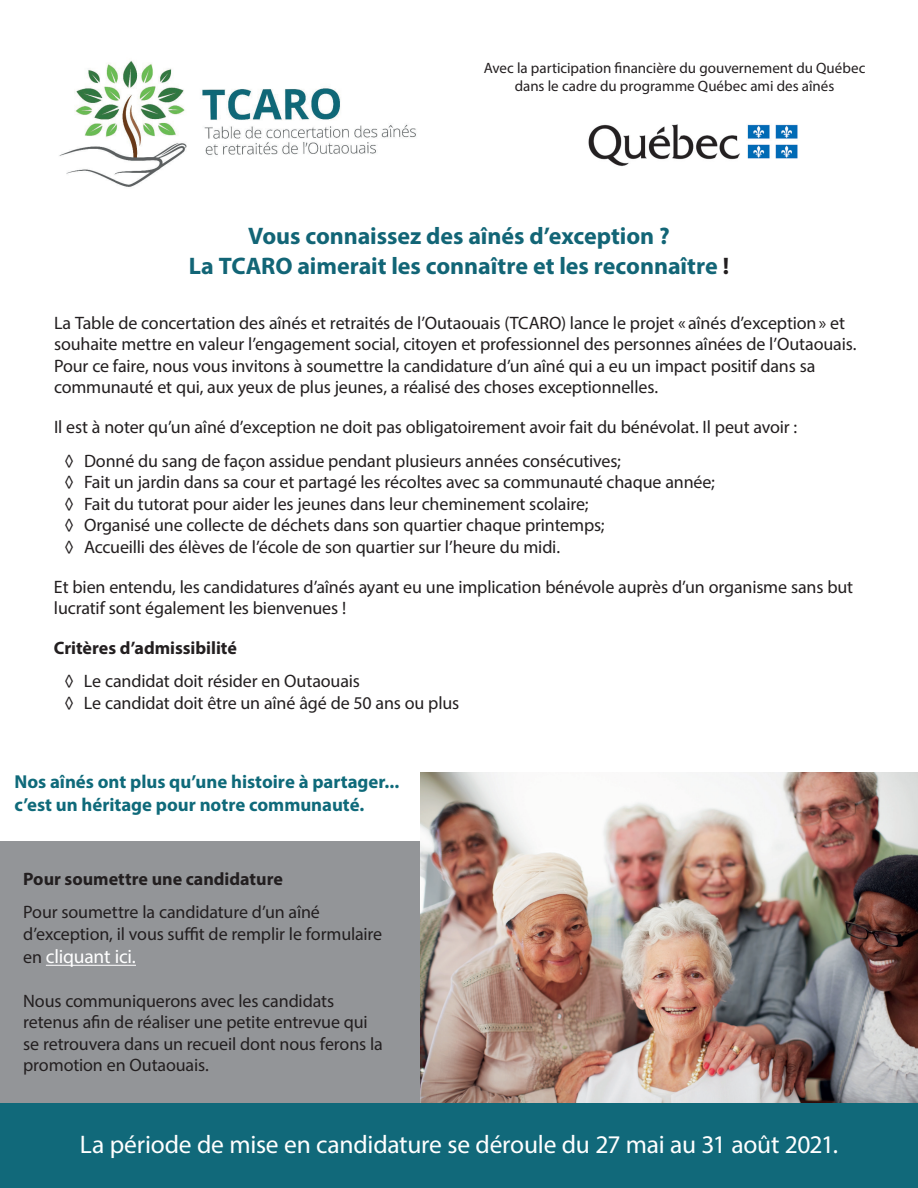
<style>
.page{position:relative;width:918px;height:1188px;background:#fff}
.page>*{position:absolute;margin:0;border:0;box-sizing:border-box;transform-origin:0 0}
.t1{font:25.5px "Myriad Pro";letter-spacing:-.01em;color:#fff}
.t2{font:700 24px/30px "Myriad Pro";letter-spacing:-.005em;color:#126576;text-align:center}
.t3{font:19.5px "Myriad Pro";letter-spacing:-.01em;color:#fff}
.t4{font:700 18.75px/22.5px "Myriad Pro";color:#0f6a7a}
.t5{font:18px/21.6px "Myriad Pro";letter-spacing:-.01em;color:#231f20}
.t6{font:700 18px "Myriad Pro";color:#231f20}
.t7{font:15px/18px "Myriad Pro";color:#231f20;text-align:center}
.s1{color:#231f20}
.s2{font-size:18px;color:#231f20}
</style>
<div class="page">
<div style="left:0;top:841px;width:420px;height:262px;background:#939598"></div>
<img style="left:59px;top:60px;width:357px;height:127px">
<img style="left:420px;top:772px;width:498px;height:331px">
<div style="left:0;top:1103px;width:918px;height:85px;background:#11697a"></div>
<hr style="left:46px;top:965px;width:90px;height:1px;background:#fff">
<img style="left:588px;top:124px;width:210px;height:42px">
<p class="t7" style="left:484px;top:59px;width:383px">Avec la participation financière du gouvernement du Québec dans le cadre du programme Québec ami des aînés</p>
<h2 class="t2" style="left:189px;top:220px;width:542px">Vous connaissez des aînés d’exception ?<br>La TCARO aimerait les connaître et les reconnaître <span class="s1">!</span></h2>
<p class="t5" style="left:54px;top:312px;width:804px">La Table de concertation des aînés et retraités de l’Outaouais (TCARO) lance le projet « aînés d’exception» et souhaite mettre en valeur l’engagement social, citoyen et professionnel des personnes aînées de l’Outaouais.<br>Pour ce faire, nous vous invitons à soumettre la candidature d’un aîné qui a eu un impact positif dans sa communauté et qui, aux yeux de plus jeunes, a réalisé des choses exceptionnelles.</p>
<p class="t5" style="left:65px;top:410px;width:734px;line-height:33.6px;text-indent:-10px">Il est à noter qu’un aîné d’exception ne doit pas obligatoirement avoir fait du bénévolat. Il peut avoir : ◊ Donné du sang de façon assidue pendant plusieurs années consécutives;</p>
<p class="t5" style="left:65px;top:471px;width:652px">◊ Fait un jardin dans sa cour et partagé les récoltes avec sa communauté chaque année; ◊ Fait du tutorat pour aider les jeunes dans leur cheminement scolaire;<br>◊ Organisé une collecte de déchets dans son quartier chaque printemps;<br>◊ Accueilli des élèves de l’école de son quartier sur l’heure du midi.</p>
<p class="t5" style="left:54px;top:576px;width:801px">Et bien entendu, les candidatures d’aînés ayant eu une implication bénévole auprès d’un organisme sans but lucratif sont également les bienvenues !</p>
<p class="t6" style="left:54px;top:636px;width:185px">Critères d’admissibilité</p>
<p class="t5" style="left:64px;top:670px;width:396px">◊ Le candidat doit résider en Outaouais<br>◊ Le candidat doit être un aîné âgé de 50 ans ou plus</p>
<p class="t4" style="left:15px;top:770px;width:386px">Nos aînés ont plus qu’une histoire à partager... c’est un héritage pour notre communauté.</p>
<p class="t6" style="left:23px;top:867px;width:261px">Pour soumettre une candidature</p>
<p class="t5" style="left:23px;top:901px;width:361px">Pour soumettre la candidature d’un aîné d’exception, il vous suffit de remplir le formulaire</p>
<p class="t3" style="left:23px;top:945px;width:114px"><span class="s2">en</span> cliquant ici.</p>
<p class="t5" style="left:23px;top:989px;width:361px">Nous communiquerons avec les candidats retenus afin de réaliser une petite entrevue qui se retrouvera dans un recueil dont nous ferons la promotion en Outaouais.</p>
<h1 class="t1" style="left:80px;top:1129px;width:760px">La période de mise en candidature se déroule du 27 mai au 31 août 2021.</h1>
</div>
